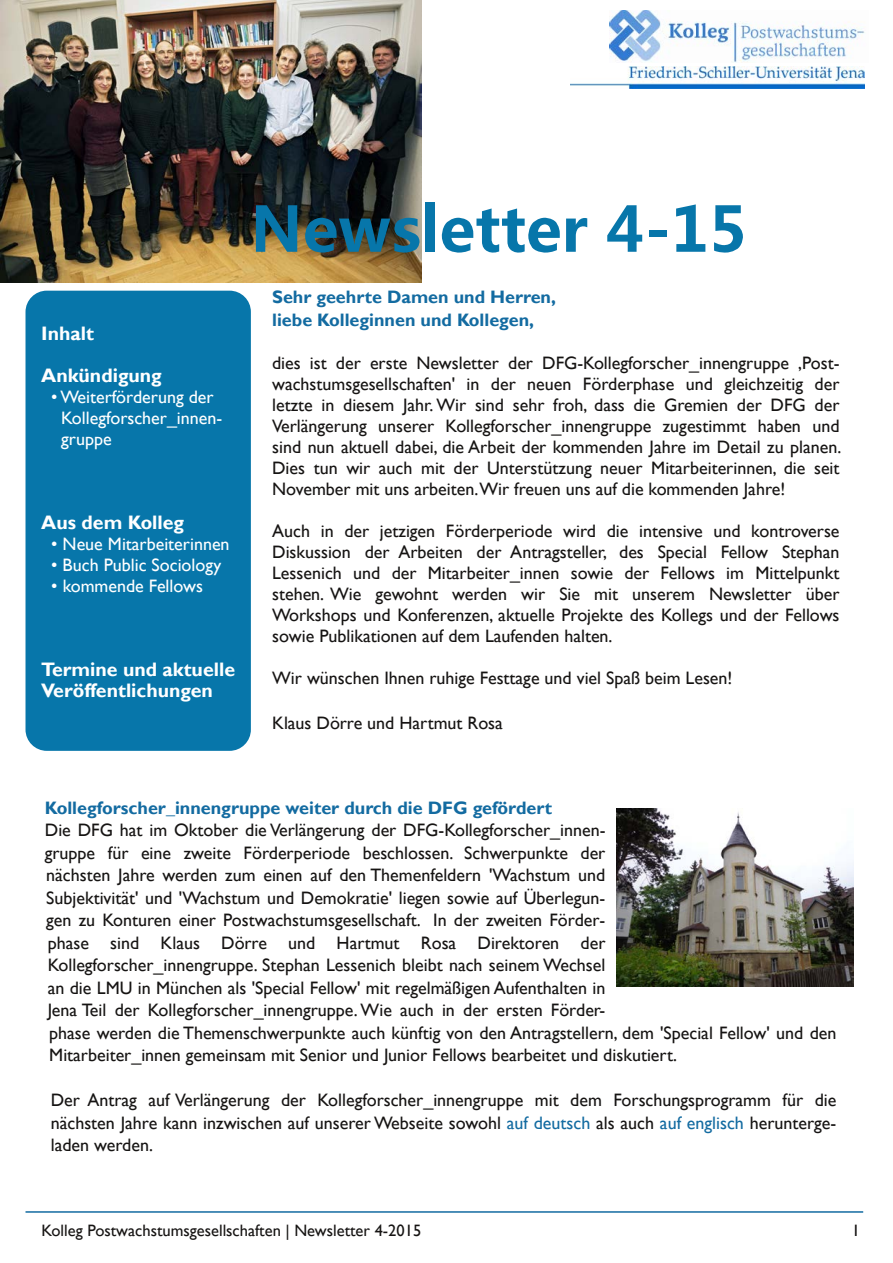
<style>
.page{position:relative;width:893px;height:1263px;background:#fff}
.page>*{position:absolute;margin:0;border:0;box-sizing:border-box;transform-origin:0 0}
.t1{font:700 19.5px/42px "Gill Sans";color:#fff}
.t2{font:18px/22.5px "Gill Sans";color:#161413;text-align:justify}
.t3{font:18px/21px "Gill Sans";color:#fff}
.t4{font:700 18px/22.5px "Gill Sans";color:#136ba1}
.t5{font:16.5px "Gill Sans";color:#161413}
.s1{font-weight:700;color:#136ba1}
.s2{color:#136ba1}
</style>
<div class="page">
<img style="left:1px;top:0;width:421px;height:283px">
<div style="left:26px;top:291px;width:225px;height:460px;background:#0776aa;border-radius:21px"></div>
<hr style="left:26px;top:1211px;width:837px;height:2px;background:#136ba1">
<svg style="left:256px;top:205px;width:41px;height:47px;background:#24657b"></svg>
<svg style="left:305px;top:218px;width:114px;height:35px;background:#235b6e"></svg>
<div style="left:425px;top:203px;width:10px;height:49px;background:#0776aa"></div>
<svg style="left:442px;top:208px;width:118px;height:45px"></svg>
<svg style="left:566px;top:218px;width:21px;height:34px"></svg>
<svg style="left:607px;top:205px;width:35px;height:47px"></svg>
<div style="left:649px;top:231px;width:17px;height:6px;background:#0776aa"></div>
<svg style="left:676px;top:204px;width:29px;height:48px"></svg>
<svg style="left:714px;top:205px;width:29px;height:48px"></svg>
<img style="left:571px;top:66px;width:293px;height:22px">
<img style="left:610px;top:10px;width:255px;height:53px">
<img style="left:616px;top:808px;width:238px;height:178px">
<p class="t1" style="left:41px;top:313px;width:122px">Inhalt<br>Ankündigung</p>
<p class="t3" style="left:61px;top:387px;width:163px;text-indent:-10px">•Weiterförderung der<br>Kollegforscher_innen&shy;gruppe</p>
<p class="t1" style="left:41px;top:502px;width:144px">Aus dem Kolleg</p>
<p class="t3" style="left:51px;top:534px;width:180px">• Neue Mitarbeiterinnen</p>
<p class="t3" style="left:51px;top:555px;width:172px">• Buch Public Sociology</p>
<p class="t3" style="left:51px;top:576px;width:153px">• kommende Fellows</p>
<p class="t1" style="left:41px;top:659px;width:195px;line-height:21px">Termine und aktuelle<br>Veröffentlichungen</p>
<p class="t4" style="left:272px;top:286px;width:285px">Sehr geehrte Damen und Herren, liebe Kolleginnen und Kollegen,</p>
<p class="t2" style="left:272px;top:353px;width:571px;line-height:21px">dies ist der erste Newsletter der DFG-Kollegforscher_innengruppe ‚Post&shy;wachstumsgesellschaften' in der neuen Förderphase und gleichzeitig der letzte in diesem Jahr. Wir sind sehr froh, dass die Gremien der DFG der Verlängerung unserer Kollegforscher_innengruppe zugestimmt haben und sind nun aktuell dabei, die Arbeit der kommenden Jahre im Detail zu planen.<br>Dies tun wir auch mit der Unterstützung neuer Mitarbeiterinnen, die seit November mit uns arbeiten.Wir freuen uns auf die kommenden Jahre!</p>
<p class="t2" style="left:272px;top:521px;width:569px;line-height:21px">Auch in der jetzigen Förderperiode wird die intensive und kontroverse Diskussion der Arbeiten der Antragsteller, des Special Fellow Stephan Lessenich und der Mitarbeiter_innen sowie der Fellows im Mittelpunkt stehen. Wie gewohnt werden wir Sie mit unserem Newsletter über Workshops und Konferenzen, aktuelle Projekte des Kollegs und der Fellows sowie Publikationen auf dem Laufenden halten.</p>
<p class="t2" style="left:272px;top:667px;width:462px">Wir wünschen Ihnen ruhige Festtage und viel Spaß beim Lesen!</p>
<p class="t2" style="left:272px;top:712px;width:232px">Klaus Dörre und Hartmut Rosa</p>
<p class="t2" style="left:45px;top:797px;width:793px;text-align:left"><span class="s1">Kollegforscher_innengruppe weiter durch die DFG gefördert<br></span>Die DFG hat im Oktober die Verlängerung der DFG-Kollegforscher_innen-<br>gruppe für eine zweite Förderperiode beschlossen. Schwerpunkte der<br>nächsten Jahre werden zum einen auf den Themenfeldern 'Wachstum und<br>Subjektivität' und 'Wachstum und Demokratie' liegen sowie auf Überlegun-<br>gen zu Konturen einer Postwachstumsgesellschaft. In der zweiten Förder-<br>phase sind Klaus Dörre und Hartmut Rosa Direktoren der<br>Kollegforscher_innengruppe. Stephan Lessenich bleibt nach seinem Wechsel<br>an die LMU in München als 'Special Fellow' mit regelmäßigen Aufenthalten in<br>Jena Teil der Kollegforscher_innengruppe.Wie auch in der ersten Förder-<br>phase werden die Themenschwerpunkte auch künftig von den Antragstellern, dem 'Special Fellow' und den Mitarbeiter_innen gemeinsam mit Senior und Junior Fellows bearbeitet und diskutiert.</p>
<p class="t2" style="left:51px;top:1089px;width:787px">Der Antrag auf Verlängerung der Kollegforscher_innengruppe mit dem Forschungsprogramm für die nächsten Jahre kann inzwischen auf unserer Webseite sowohl <span class="s2">auf deutsch</span> als auch <span class="s2">auf englisch</span> herunterge&shy;laden werden.</p>
<p class="t5" style="left:42px;top:1220px;width:381px">Kolleg Postwachstumsgesellschaften | Newsletter 4-2015</p>
<p class="t5" style="left:852px;top:1220px;width:10px">1</p>
</div>
